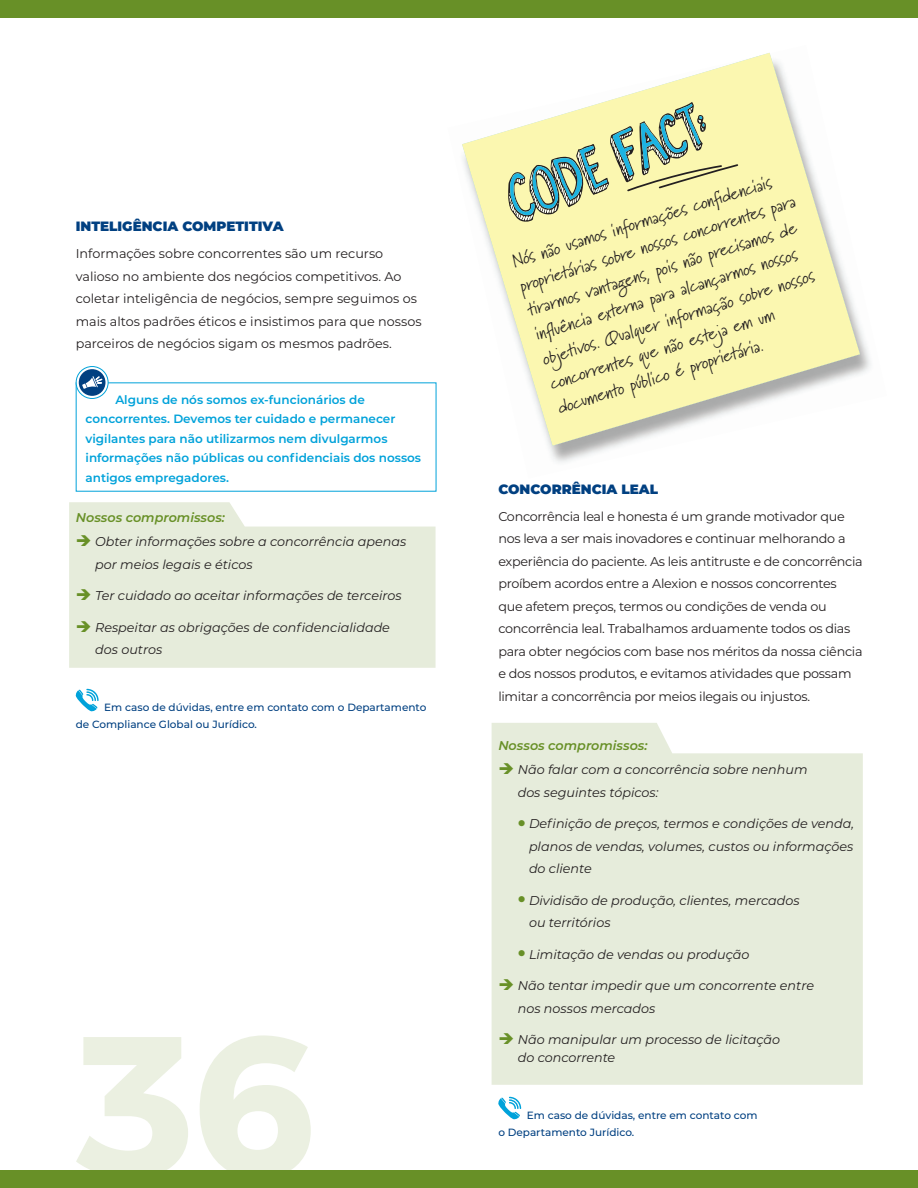
<style>
.page{position:relative;width:918px;height:1188px;background:#fff}
.page>*{position:absolute;margin:0;border:0;box-sizing:border-box;transform-origin:0 0}
.t1{font:700 199.8px "Montserrat";color:#ebf0e1}
.t2{font:18px/25.5px "Marydale";color:#231f20}
.t3{font:900 13.5px "Montserrat";color:#014081}
.t4{font:italic 12.75px/22.5px "Montserrat";color:#231f20}
.t5{font:12.75px/22.5px "Montserrat";letter-spacing:-.02em;color:#231f20}
.t6{font:12.75px/22.5px "Montserrat";color:#231f20}
.t7{font:italic 600 12.75px "Montserrat";color:#689027}
.t8{font:600 12px/19.5px "Montserrat";color:#00a2da}
.t9{font:500 10.5px/16.5px "Montserrat";color:#014081}
.s1{color:#689027}
</style>
<div class="page">
<div style="left:0;top:0;width:918px;height:18px;background:#689027"></div>
<div style="left:0;top:1170px;width:918px;height:18px;background:#689027"></div>
<div style="left:492px;top:723px;width:371px;height:362px;background:#e6ecdb"></div>
<svg style="left:498px;top:1097px;width:23px;height:23px"></svg>
<svg style="left:462px;top:53px;width:403px;height:397px;fill:#fbf7b0"></svg>
<svg style="left:508px;top:102px;width:231px;height:120px;background:#d4dcab"></svg>
<svg style="left:69px;top:502px;width:367px;height:166px;background:#e8edde"></svg>
<svg style="left:75px;top:689px;width:24px;height:23px"></svg>
<svg style="left:76px;top:367px;width:32px;height:31px"></svg>
<div style="left:76px;top:366px;width:32px;height:33px;border:1px solid #00a2da;border-radius:50%"></div>
<div style="left:79px;top:369px;width:26px;height:27px;background:#014081;border-radius:50%"></div>
<svg style="left:82px;top:376px;width:20px;height:13px"></svg>
<p class="t3" style="left:76px;top:216px;width:209px">INTELIGÊNCIA COMPETITIVA</p>
<p class="t6" style="left:76px;top:242px;width:347px">Informações sobre concorrentes são um recurso valioso no ambiente dos negócios competitivos. Ao coletar inteligência de negócios, sempre seguimos os mais altos padrões éticos e insistimos para que nossos parceiros de negócios sigam os mesmos padrões.</p>
<p class="t8" style="left:86px;top:389px;width:337px;text-indent:30px">Alguns de nós somos ex-funcionários de concorrentes. Devemos ter cuidado e permanecer vigilantes para não utilizarmos nem divulgarmos informações não públicas ou confidenciais dos nossos antigos empregadores.</p>
<p class="t7" style="left:76px;top:509px;width:151px">Nossos compromissos:</p>
<p class="t4" style="left:95px;top:530px;width:313px;text-indent:-19px"><span class="s1">➔</span> Obter informações sobre a concorrência apenas por meios legais e éticos</p>
<p class="t4" style="left:76px;top:584px;width:327px"><span class="s1">➔</span> Ter cuidado ao aceitar informações de terceiros</p>
<p class="t4" style="left:95px;top:616px;width:296px;text-indent:-19px"><span class="s1">➔</span> Respeitar as obrigações de confidencialidade dos outros</p>
<p class="t9" style="left:76px;top:699px;width:352px;text-indent:28px">Em caso de dúvidas, entre em contato com o Departamento de Compliance Global ou Jurídico.</p>
<p class="t1" style="left:74px;top:946px;width:248px">36</p>
<p class="t2" style="left:509px;top:249px;width:289px;rotate:-17deg">Nós não usamos informações confi denciais proprietárias sobre nossos concorrentes para ti rarmos vantagens, pois não precisamos de infl uência externa para alcançarmos nossos objeti vos. Qualquer informação sobre nossos concorrentes que não esteja em um documento público é proprietária.</p>
<p class="t3" style="left:498px;top:479px;width:161px">CONCORRÊNCIA LEAL</p>
<p class="t5" style="left:498px;top:505px;width:366px">Concorrência leal e honesta é um grande motivador que nos leva a ser mais inovadores e continuar melhorando a experiência do paciente. As leis antitruste e de concorrência proíbem acordos entre a Alexion e nossos concorrentes que afetem preços, termos ou condições de venda ou concorrência leal. Trabalhamos arduamente todos os dias para obter negócios com base nos méritos da nossa ciência e dos nossos produtos, e evitamos atividades que possam limitar a concorrência por meios ilegais ou injustos.</p>
<p class="t7" style="left:498px;top:737px;width:151px">Nossos compromissos:</p>
<p class="t4" style="left:518px;top:758px;width:291px;text-indent:-19px"><span class="s1">➔</span> Não falar com a concorrência sobre nenhum dos seguintes tópicos:</p>
<p class="t4" style="left:529px;top:812px;width:327px;text-align:justify;text-indent:-11px"><span class="s1">●</span> Definição de preços, termos e condições de venda, planos de vendas, volumes, custos ou informações do cliente</p>
<p class="t4" style="left:529px;top:889px;width:272px;text-indent:-11px"><span class="s1">●</span> Dividisão de produção, clientes, mercados ou territórios</p>
<p class="t4" style="left:518px;top:943px;width:233px"><span class="s1">●</span> Limitação de vendas ou produção</p>
<p class="t4" style="left:518px;top:974px;width:298px;text-indent:-19px"><span class="s1">➔</span> Não tentar impedir que um concorrente entre nos nossos mercados</p>
<p class="t4" style="left:518px;top:1030px;width:264px;line-height:18px;text-indent:-19px"><span class="s1">➔</span> Não manipular um processo de licitação do concorrente</p>
<p class="t9" style="left:498px;top:1107px;width:261px;text-indent:28px">Em caso de dúvidas, entre em contato com o Departamento Jurídico.</p>
</div>
